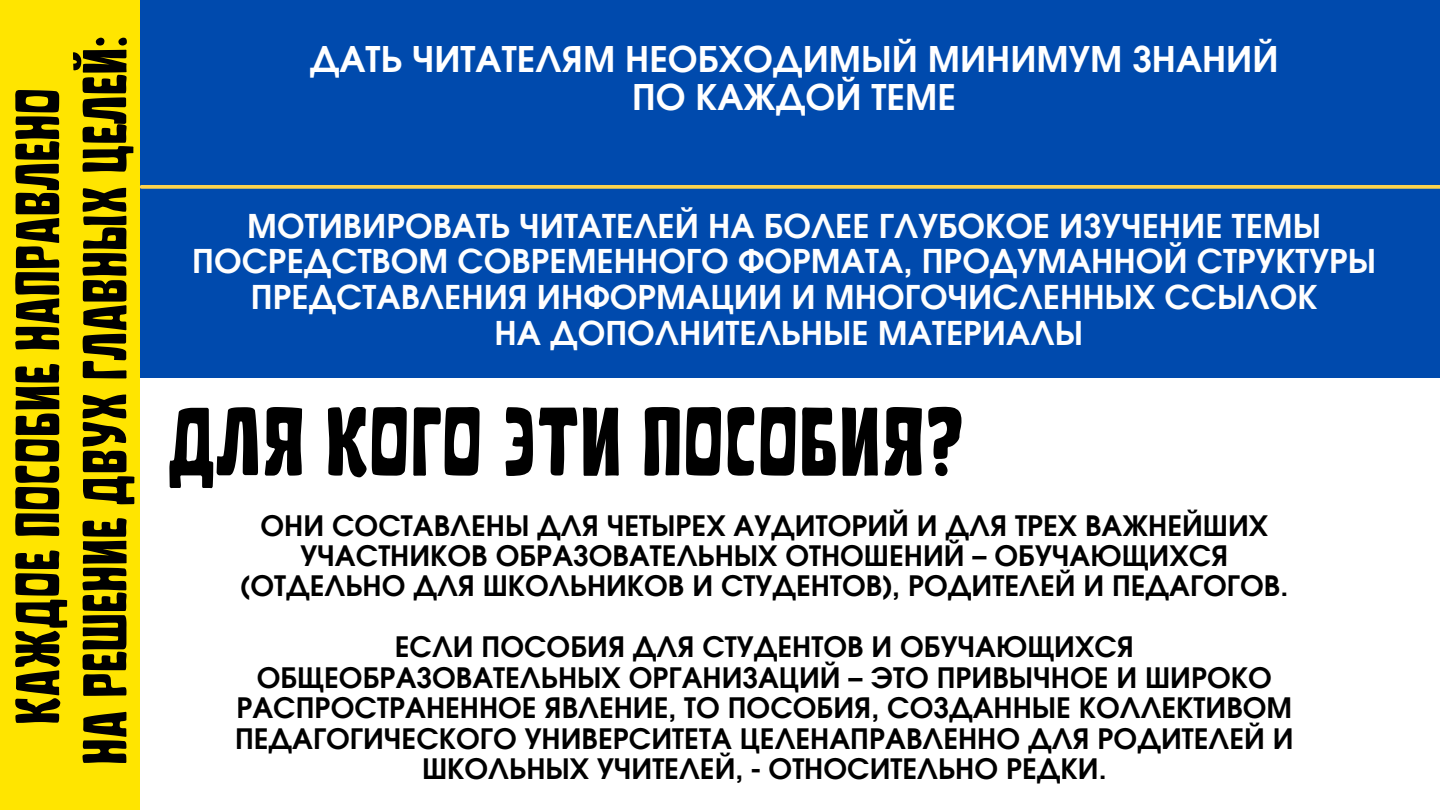
<style>
.page{position:relative;width:1440px;height:810px;background:#ffe500}
.page>*{position:absolute;margin:0;border:0;box-sizing:border-box;transform-origin:0 0}
.t1{font:96.7px "Cubynets 4 F";color:#000}
.t2{font:61.9px/67.3px "Cubynets 4 F";color:#000;text-align:center}
.t3{font:700 35.4px/38.2px "Evolventa";color:#fff;text-align:center}
.t4{font:700 32.8px/35.8px "Evolventa";color:#fefefe;text-align:center}
.t5{font:700 28.2px/30.4px "Evolventa";color:#000;text-align:center}
</style>
<div class="page">
<div style="left:140px;top:345px;width:1300px;height:465px;background:#fff"></div>
<div style="left:140px;top:0;width:1300px;height:378px;background:#004aad"></div>
<svg style="left:141px;top:185px;width:1299px;height:4px;background:#ecca53"></svg>
<h2 class="t2" style="left:10px;top:765px;width:731px;rotate:-90deg">КАЖДОЕ ПОСОБИЕ НАПРАВЛЕНО<br>НА РЕШЕНИЕ ДВУХ ГЛАВНЫХ ЦЕЛЕЙ:</h2>
<p class="t3" style="left:310px;top:42px;width:970px">ДАТЬ ЧИТАТЕЛЯМ НЕОБХОДИМЫЙ МИНИМУМ ЗНАНИЙ<br>ПО КАЖДОЙ ТЕМЕ</p>
<p class="t4" style="left:192px;top:210px;width:1185px">МОТИВИРОВАТЬ ЧИТАТЕЛЕЙ НА БОЛЕЕ ГЛУБОКОЕ ИЗУЧЕНИЕ ТЕМЫ ПОСРЕДСТВОМ СОВРЕМЕННОГО ФОРМАТА, ПРОДУМАННОЙ СТРУКТУРЫ ПРЕДСТАВЛЕНИЯ ИНФОРМАЦИИ И МНОГОЧИСЛЕННЫХ ССЫЛОК<br>НА ДОПОЛНИТЕЛЬНЫЕ МАТЕРИАЛЫ</p>
<h1 class="t1" style="left:167px;top:403px;width:799px">ДЛЯ КОГО ЭТИ ПОСОБИЯ?</h1>
<p class="t5" style="left:240px;top:512px;width:1049px">ОНИ СОСТАВЛЕНЫ ДЛЯ ЧЕТЫРЕХ АУДИТОРИЙ И ДЛЯ ТРЕХ ВАЖНЕЙШИХ<br>УЧАСТНИКОВ ОБРАЗОВАТЕЛЬНЫХ ОТНОШЕНИЙ – ОБУЧАЮЩИХСЯ (ОТДЕЛЬНО ДЛЯ ШКОЛЬНИКОВ И СТУДЕНТОВ), РОДИТЕЛЕЙ И ПЕДАГОГОВ.</p>
<p class="t5" style="left:235px;top:634px;width:1060px">ЕСЛИ ПОСОБИЯ ДЛЯ СТУДЕНТОВ И ОБУЧАЮЩИХСЯ ОБЩЕОБРАЗОВАТЕЛЬНЫХ ОРГАНИЗАЦИЙ – ЭТО ПРИВЫЧНОЕ И ШИРОКО РАСПРОСТРАНЕННОЕ ЯВЛЕНИЕ, ТО ПОСОБИЯ, СОЗДАННЫЕ КОЛЛЕКТИВОМ ПЕДАГОГИЧЕСКОГО УНИВЕРСИТЕТА ЦЕЛЕНАПРАВЛЕННО ДЛЯ РОДИТЕЛЕЙ И ШКОЛЬНЫХ УЧИТЕЛЕЙ, - ОТНОСИТЕЛЬНО РЕДКИ.</p>
</div>
